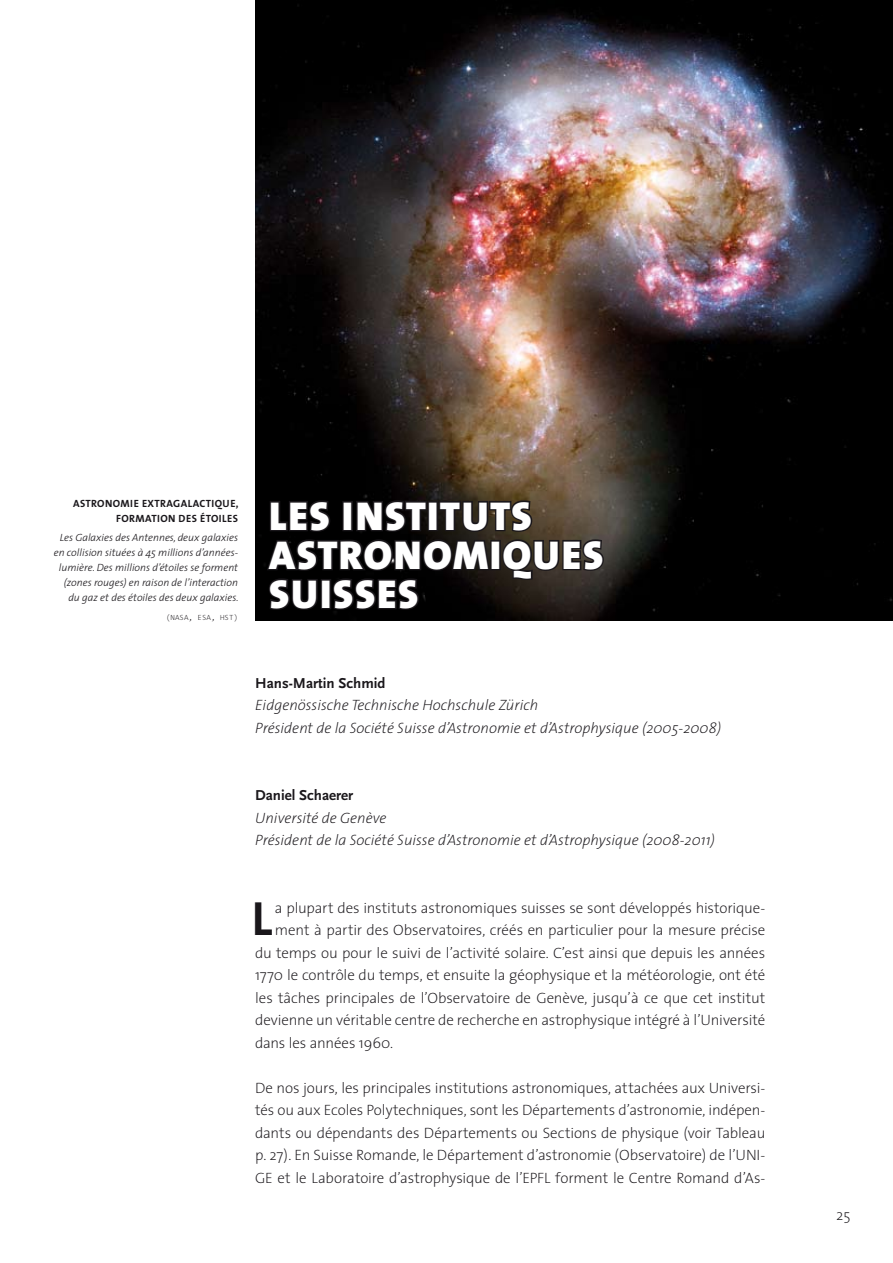
<style>
.page{position:relative;width:893px;height:1263px;background:#fff}
.page>*{position:absolute;margin:0;border:0;box-sizing:border-box;transform-origin:0 0}
.t1{font:700 48.3px "The Sans";color:#1a171b}
.t2{font:40.5px/39px "The Sans Black Caps";letter-spacing:.04em;color:#fff}
.t3{font:200 15px/22.5px "The Sans";letter-spacing:-.01em;color:#1a171b;text-align:justify}
.t4{font:italic 200 15px/22.5px "The Sans";color:#1a171b}
.t5{font:700 15px "Scala Sans";color:#1a171b}
.t6{font:italic 300 10.5px/15px "The Sans";color:#1a171b;text-align:right}
.t7{font:700 10.5px/15px "The Sans";letter-spacing:.04em;color:#1a171b;text-align:right}
.t8{font:200 7.5px "The Sans Mono";color:#1a171b}
</style>
<div class="page">
<img style="left:255px;top:0;width:638px;height:620px">
<svg style="left:265px;top:492px;width:340px;height:119px;background:#1b1714"></svg>
<p class="t7" style="left:73px;top:495px;width:167px">ASTRONOMIE EXTRAGALACTIQUE,<br>FORMATION DES ÉTOILES</p>
<p class="t6" style="left:54px;top:529px;width:186px">Les Galaxies des Antennes, deux galaxies en collision situées à 45 millions d’années&shy;lumière. Des millions d’étoiles se forment (zones rouges) en raison de l’interaction du gaz et des étoiles des deux galaxies.</p>
<p class="t8" style="left:166px;top:613px;width:74px">(NASA, ESA, HST)</p>
<h2 class="t2" style="left:269px;top:496px;width:336px">LES INSTITUTS<br>ASTRONOMIQUES<br>SUISSES</h2>
<p class="t5" style="left:255px;top:675px;width:132px">Hans-Martin Schmid</p>
<p class="t4" style="left:255px;top:693px;width:467px">Eidgenössische Technische Hochschule Zürich<br>Président de la Société Suisse d’Astronomie et d’Astrophysique (2005-2008)</p>
<p class="t5" style="left:255px;top:787px;width:100px">Daniel Schaerer</p>
<p class="t4" style="left:255px;top:806px;width:461px">Université de Genève<br>Président de la Société Suisse d’Astronomie et d’Astrophysique (2008-2011)</p>
<h1 class="t1" style="left:252px;top:878px;width:22px">L</h1>
<p class="t3" style="left:275px;top:896px;width:492px">a plupart des instituts astronomiques suisses se sont développés historique-</p>
<p class="t3" style="left:275px;top:918px;width:492px">ment à partir des Observatoires, créés en particulier pour la mesure précise</p>
<p class="t3" style="left:255px;top:941px;width:512px">du temps ou pour le suivi de l’activité solaire. C’est ainsi que depuis les années</p>
<p class="t3" style="left:255px;top:963px;width:512px">1770 le contrôle du temps, et ensuite la géophysique et la météorologie, ont été</p>
<p class="t3" style="left:255px;top:986px;width:512px">les tâches principales de l’Observatoire de Genève, jusqu’à ce que cet institut</p>
<p class="t3" style="left:255px;top:1008px;width:512px">devienne un véritable centre de recherche en astrophysique intégré à l’Université</p>
<p class="t3" style="left:255px;top:1031px;width:140px">dans les années 1960.</p>
<p class="t3" style="left:255px;top:1076px;width:512px">De nos jours, les principales institutions astronomiques, attachées aux Universi&shy;tés ou aux Ecoles Polytechniques, sont les Départements d’astronomie, indépen&shy;dants ou dépendants des Départements ou Sections de physique (voir Tableau p. 27). En Suisse Romande, le Département d’astronomie (Observatoire) de l’UNI-GE et le Laboratoire d’astrophysique de l’EPFL forment le Centre Romand d’As-</p>
<p class="t3" style="left:836px;top:1203px;width:16px">25</p>
</div>
